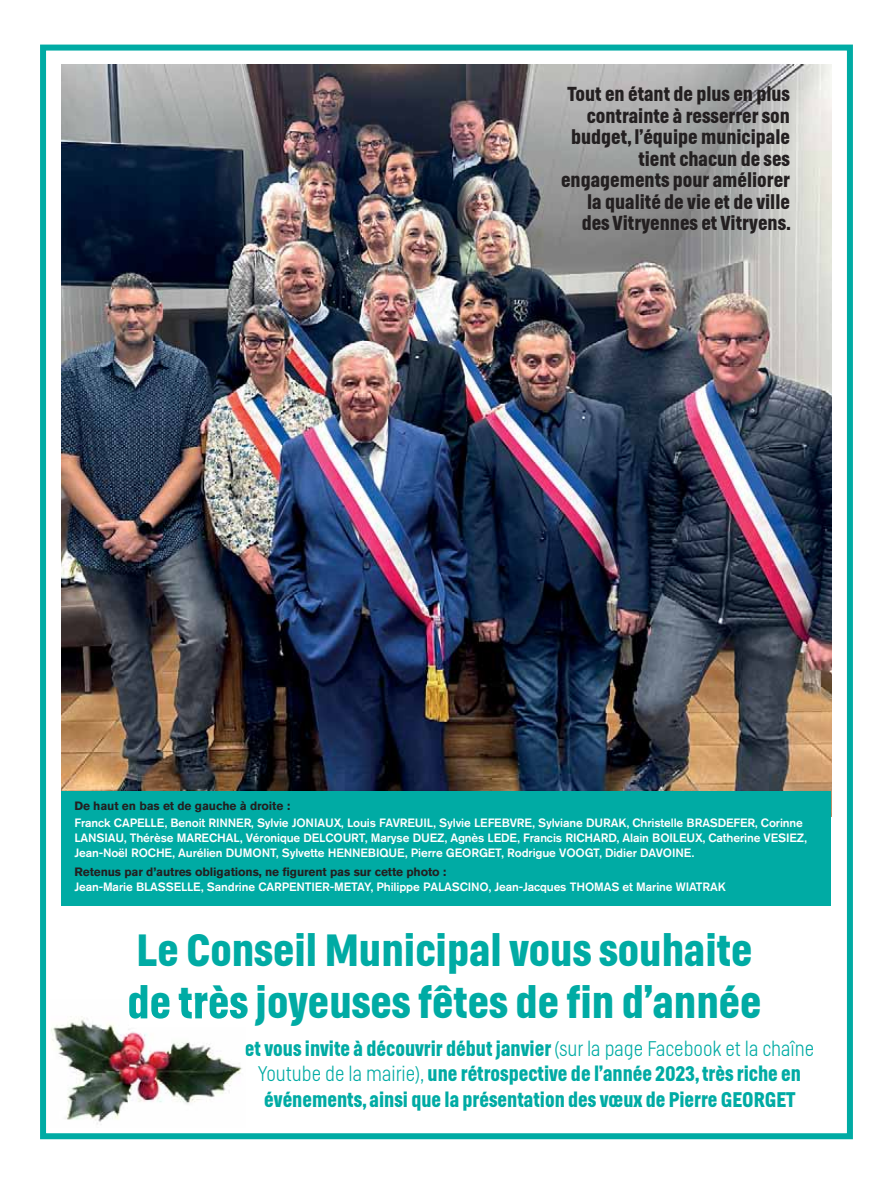
<style>
.page{position:relative;width:893px;height:1191px;background:#fff}
.page>*{position:absolute;margin:0;border:0;box-sizing:border-box;transform-origin:0 0}
.t1{font:700 44.7px/52.3px "Helsinki";color:#00aba4}
.t2{font:700 21px/25.2px "Helsinki";color:#00aba4;text-align:center;scale:.96 1}
.t3{font:700 20.1px/21.5px "Helsinki";color:#231f20;text-align:right}
.t4{font:500 12px/15px "Akzidenz Grotesk BQ";letter-spacing:-.01em;color:#fff}
.t5{font:700 12px "Akzidenz Grotesk BQ";letter-spacing:-.01em;color:#231f20}
.s1{font-weight:100}
</style>
<div class="page">
<img style="left:62px;top:64px;width:769px;height:727px">
<div style="left:40px;top:45px;width:813px;height:1094px;border:6px solid #00aba4"></div>
<div style="left:62px;top:791px;width:769px;height:115px;background:#00aba4"></div>
<img style="left:51px;top:1016px;width:191px;height:108px">
<img style="left:129px;top:1019px;width:113px;height:7px">
<img style="left:129px;top:999px;width:117px;height:20px">
<h3 class="t3" style="left:561px;top:86px;width:231px">Tout en étant de plus en plus contrainte à resserrer son budget, l’équipe municipale tient chacun de ses engagements pour améliorer la qualité de vie et de ville des Vitryennes et Vitryens.</h3>
<p class="t5" style="left:74px;top:801px;width:217px">De haut en bas et de gauche à droite :</p>
<p class="t4" style="left:74px;top:816px;width:734px">Franck CAPELLE, Benoit RINNER, Sylvie JONIAUX, Louis FAVREUIL, Sylvie LEFEBVRE, Sylviane DURAK, Christelle BRASDEFER, Corinne<br>LANSIAU, Thérèse MARECHAL, Véronique DELCOURT, Maryse DUEZ, Agnès LEDE, Francis RICHARD, Alain BOILEUX, Catherine VESIEZ,<br>Jean-Noël ROCHE, Aurélien DUMONT, Sylvette HENNEBIQUE, Pierre GEORGET, Rodrigue VOOGT, Didier DAVOINE.</p>
<p class="t5" style="left:74px;top:867px;width:374px">Retenus par d’autres obligations, ne figurent pas sur cette photo :</p>
<p class="t4" style="left:74px;top:881px;width:653px">Jean-Marie BLASSELLE, Sandrine CARPENTIER-METAY, Philippe PALASCINO, Jean-Jacques THOMAS et Marine WIATRAK</p>
<h1 class="t1" style="left:127px;top:929px;width:636px">Le Conseil Municipal vous souhaite de très joyeuses fêtes de fin d’année</h1>
<h2 class="t2" style="left:245px;top:1038px;width:594px">et vous invite à découvrir début janvier <span class="s1">(sur la page Facebook et la chaîne<br>Youtube de la mairie),</span> une rétrospective de l’année 2023, très riche en événements, ainsi que la présentation des vœux de Pierre GEORGET</h2>
</div>
